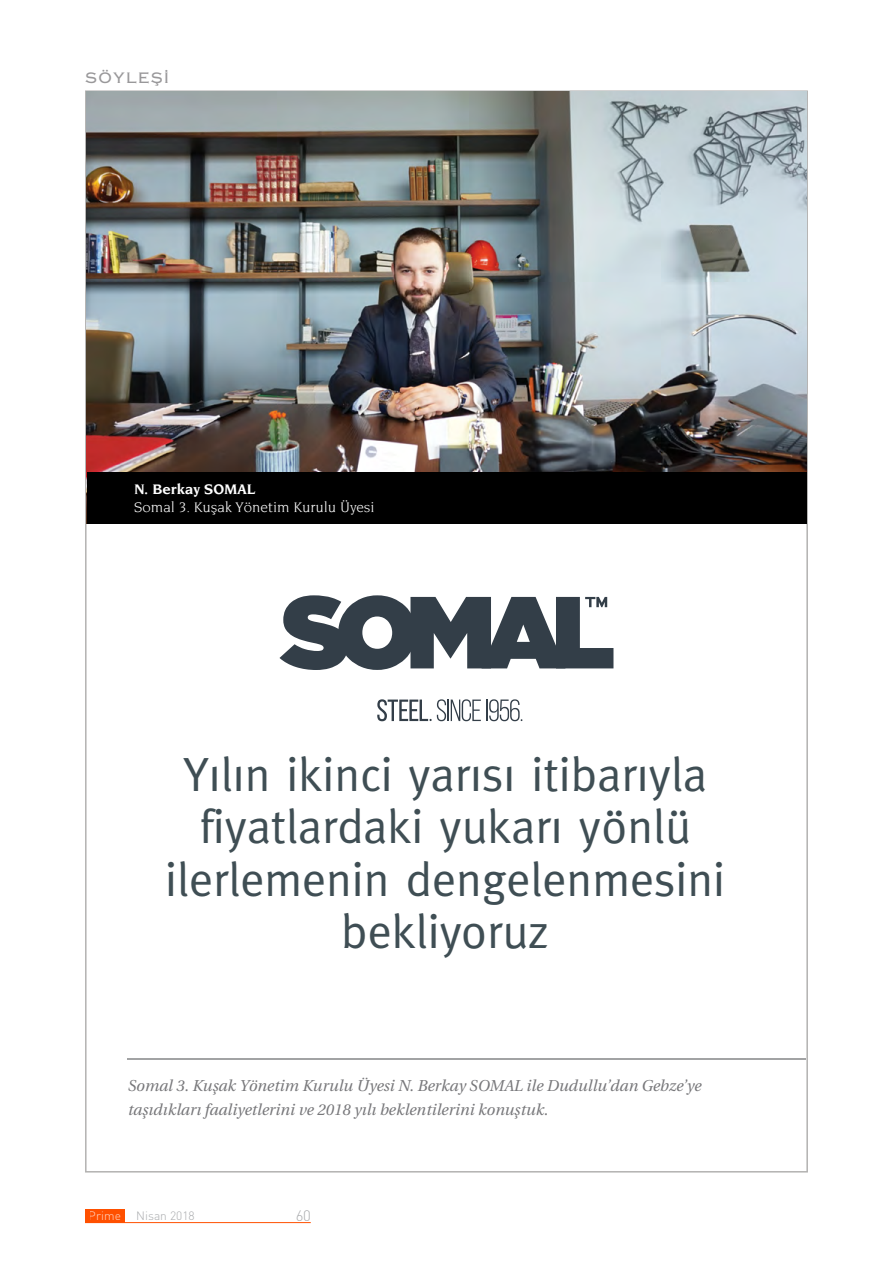
<style>
.page{position:relative;width:893px;height:1263px;background:#fff}
.page>*{position:absolute;margin:0;border:0;box-sizing:border-box;transform-origin:0 0}
.t1{font:48px/52.5px "Meta Tr";color:#3f4e54;text-align:center}
.t2{font:15.75px/24px "Utopia Italic Tr";color:#77777a}
.t3{font:15.75px "Copperplate Tr";letter-spacing:.1em;color:#99989a}
.t4{font:15px "Novarese Book Tr";color:#fff}
.t5{font:15px "Novarese Bold Tr";color:#fff}
.t6{font:15px "DINT Light Tr";color:#939598}
.t7{font:12px "DINT Light Tr";color:#939598}
.t8{font:12px "DINT Light Tr";color:#fff}
</style>
<div class="page">
<div style="left:85px;top:1210px;width:39px;height:13px;background:#ff5000"></div>
<hr style="left:85px;top:1222px;width:226px;height:1px;background:#ff5000">
<img style="left:87px;top:92px;width:719px;height:381px">
<div style="left:87px;top:473px;width:719px;height:51px;background:#000"></div>
<hr style="left:128px;top:1058px;width:678px;height:1px;background:#45484a">
<svg style="left:279px;top:595px;width:334px;height:75px"></svg>
<svg style="left:377px;top:699px;width:104px;height:22px"></svg>
<svg style="left:487px;top:699px;width:35px;height:22px"></svg>
<p class="t3" style="left:85px;top:69px;width:85px">SÖYLEŞİ</p>
<p class="t5" style="left:134px;top:480px;width:122px">N. Berkay SOMAL</p>
<p class="t4" style="left:134px;top:499px;width:242px">Somal 3. Kuşak Yönetim Kurulu Üyesi</p>
<h1 class="t1" style="left:165px;top:747px;width:561px">Yılın ikinci yarısı itibarıyla fiyatlardaki yukarı yönlü ilerlemenin dengelenmesini bekliyoruz</h1>
<p class="t2" style="left:128px;top:1073px;width:575px">Somal 3. Kuşak Yönetim Kurulu Üyesi N. Berkay SOMAL ile Dudullu’dan Gebze’ye taşıdıkları faaliyetlerini ve 2018 yılı beklentilerini konuştuk.</p>
<p class="t8" style="left:89px;top:1209px;width:34px">Prime</p>
<p class="t7" style="left:136px;top:1209px;width:60px">Nisan 2018</p>
<p class="t6" style="left:295px;top:1206px;width:17px">60</p>
</div>
